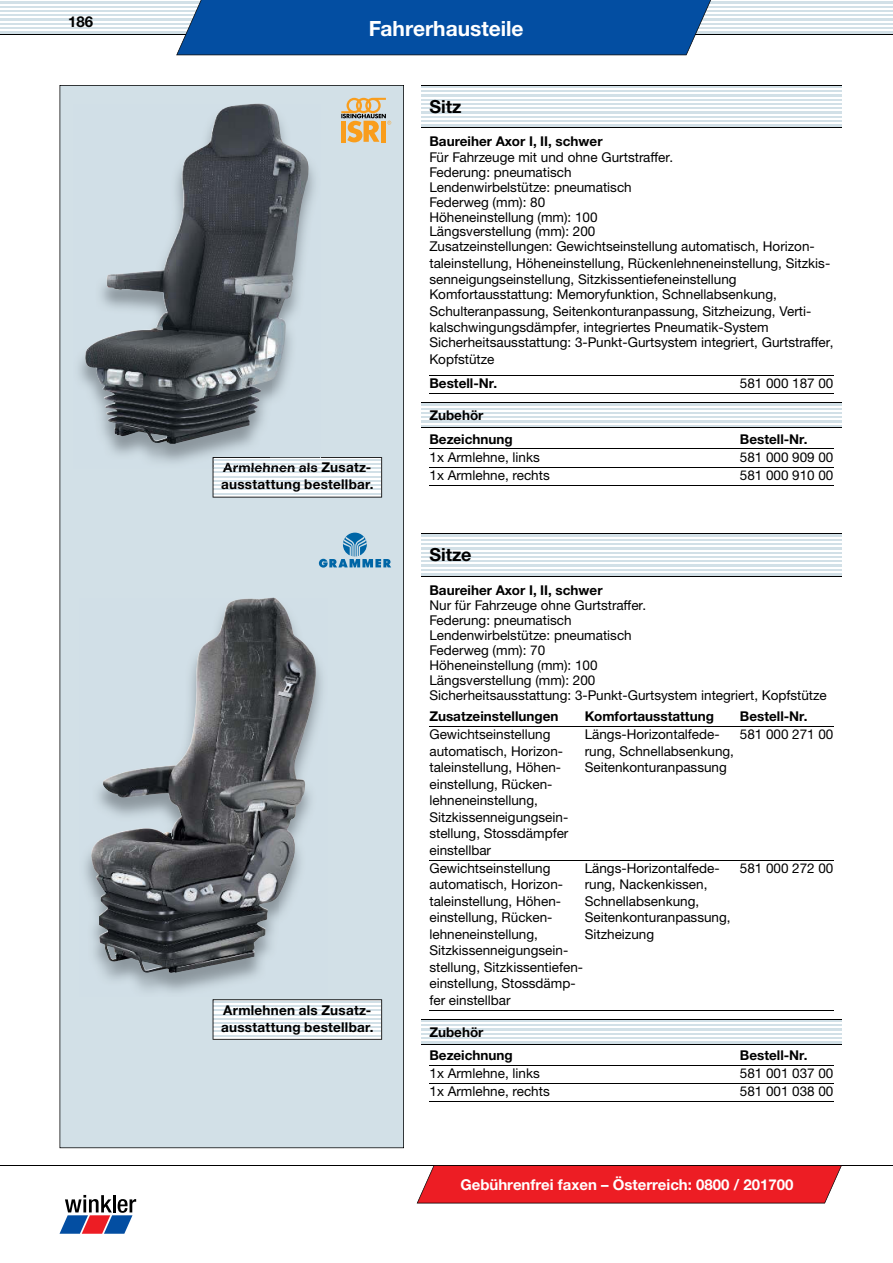
<style>
.page{position:relative;width:893px;height:1263px;background:#fff}
.page>*{position:absolute;margin:0;border:0;box-sizing:border-box;transform-origin:0 0}
.t1{font:700 21px "Helvetica Neue LTW1 G";color:#fff}
.t2{font:700 18px "Helvetica Neue LTW1 G";color:#000}
.t3{font:700 15px "Helvetica Neue LTW1 G";color:#fff}
.t4{font:700 15px "Helvetica Neue LTW1 G";color:#000}
.t5{font:13.5px/16.5px "Helvetica Neue LTW1 G";color:#000}
.t6{font:700 13.5px/23.4px "Helvetica Neue LTW1 G";color:#000}
.t7{font:700 13.5px/17px "Helvetica Neue LTW1 G";letter-spacing:.02em;color:#000}
</style>
<div class="page">
<svg style="left:0;top:1px;width:893px;height:33px;fill:#d2e0e7"></svg>
<hr style="left:0;top:4px;width:893px;height:1px;background:#fff">
<hr style="left:0;top:8px;width:893px;height:2px;background:#fff">
<hr style="left:0;top:13px;width:893px;height:1px;background:#fff">
<hr style="left:0;top:17px;width:893px;height:1px;background:#fff">
<hr style="left:0;top:21px;width:893px;height:1px;background:#fff">
<hr style="left:0;top:25px;width:893px;height:2px;background:#fff">
<hr style="left:0;top:30px;width:893px;height:1px;background:#fff">
<hr style="left:0;top:34px;width:893px;height:1px;background:#000">
<svg style="left:176px;top:0;width:541px;height:55px;background:#1056a4"></svg>
<svg style="left:60px;top:1195px;width:76px;height:39px"></svg>
<hr style="left:0;top:1165px;width:893px;height:1px;background:#000">
<svg style="left:417px;top:1165px;width:425px;height:38px;background:#e5242b"></svg>
<div style="left:60px;top:85px;width:344px;height:1063px;background:#d2e0e7"></div>
<svg style="left:421px;top:86px;width:421px;height:41px;fill:#d2e0e7"></svg>
<hr style="left:421px;top:89px;width:421px;height:1px;background:#fff">
<hr style="left:421px;top:93px;width:421px;height:1px;background:#fff">
<hr style="left:421px;top:97px;width:421px;height:1px;background:#fff">
<hr style="left:421px;top:101px;width:421px;height:2px;background:#fff">
<hr style="left:421px;top:106px;width:421px;height:1px;background:#fff">
<hr style="left:421px;top:110px;width:421px;height:1px;background:#fff">
<hr style="left:421px;top:114px;width:421px;height:1px;background:#fff">
<hr style="left:421px;top:118px;width:421px;height:2px;background:#fff">
<hr style="left:421px;top:123px;width:421px;height:1px;background:#fff">
<hr style="left:421px;top:85px;width:421px;height:1px;background:#000">
<hr style="left:421px;top:127px;width:421px;height:1px;background:#000">
<hr style="left:429px;top:375px;width:311px;height:1px;background:#000">
<hr style="left:429px;top:393px;width:311px;height:1px;background:#000">
<hr style="left:740px;top:375px;width:93px;height:1px;background:#000">
<hr style="left:740px;top:393px;width:93px;height:1px;background:#000">
<hr style="left:429px;top:449px;width:311px;height:1px;background:#000">
<hr style="left:740px;top:449px;width:93px;height:1px;background:#000">
<hr style="left:429px;top:467px;width:311px;height:1px;background:#000">
<hr style="left:429px;top:485px;width:311px;height:1px;background:#000">
<hr style="left:740px;top:467px;width:93px;height:1px;background:#000">
<hr style="left:740px;top:485px;width:93px;height:1px;background:#000">
<svg style="left:421px;top:403px;width:421px;height:24px;fill:#d2e0e7"></svg>
<hr style="left:421px;top:406px;width:421px;height:1px;background:#fff">
<hr style="left:421px;top:410px;width:421px;height:1px;background:#fff">
<hr style="left:421px;top:414px;width:421px;height:2px;background:#fff">
<hr style="left:421px;top:419px;width:421px;height:1px;background:#fff">
<hr style="left:421px;top:423px;width:421px;height:1px;background:#fff">
<hr style="left:421px;top:402px;width:421px;height:1px;background:#000">
<hr style="left:421px;top:427px;width:421px;height:1px;background:#000">
<img style="left:73px;top:105px;width:198px;height:363px">
<div style="left:271px;top:105px;width:49px;height:352px;background:#d1dfe7"></div>
<svg style="left:213px;top:457px;width:169px;height:40px"></svg>
<img style="left:85px;top:104px;width:223px;height:340px">
<svg style="left:341px;top:98px;width:50px;height:44px;background:#d5b785"></svg>
<div style="left:381px;top:121px;width:5px;height:21px;background:#f99d1c"></div>
<svg style="left:421px;top:535px;width:421px;height:41px;fill:#d2e0e7"></svg>
<hr style="left:421px;top:537px;width:421px;height:1px;background:#fff">
<hr style="left:421px;top:541px;width:421px;height:2px;background:#fff">
<hr style="left:421px;top:546px;width:421px;height:1px;background:#fff">
<hr style="left:421px;top:550px;width:421px;height:1px;background:#fff">
<hr style="left:421px;top:554px;width:421px;height:1px;background:#fff">
<hr style="left:421px;top:558px;width:421px;height:2px;background:#fff">
<hr style="left:421px;top:563px;width:421px;height:1px;background:#fff">
<hr style="left:421px;top:567px;width:421px;height:1px;background:#fff">
<hr style="left:421px;top:571px;width:421px;height:1px;background:#fff">
<hr style="left:421px;top:534px;width:421px;height:1px;background:#000">
<hr style="left:421px;top:576px;width:421px;height:1px;background:#000">
<hr style="left:429px;top:726px;width:156px;height:1px;background:#000">
<hr style="left:585px;top:726px;width:155px;height:1px;background:#000">
<hr style="left:740px;top:726px;width:93px;height:1px;background:#000">
<hr style="left:429px;top:860px;width:156px;height:1px;background:#000">
<hr style="left:429px;top:1010px;width:156px;height:1px;background:#000">
<hr style="left:585px;top:860px;width:155px;height:1px;background:#000">
<hr style="left:585px;top:1010px;width:155px;height:1px;background:#000">
<hr style="left:740px;top:860px;width:93px;height:1px;background:#000">
<hr style="left:740px;top:1010px;width:93px;height:1px;background:#000">
<hr style="left:429px;top:1065px;width:311px;height:1px;background:#000">
<hr style="left:740px;top:1065px;width:93px;height:1px;background:#000">
<hr style="left:429px;top:1083px;width:311px;height:1px;background:#000">
<hr style="left:429px;top:1101px;width:311px;height:1px;background:#000">
<hr style="left:740px;top:1083px;width:93px;height:1px;background:#000">
<hr style="left:740px;top:1101px;width:93px;height:1px;background:#000">
<div style="left:421px;top:1019px;width:421px;height:25px;background:linear-gradient(to right,#d2e0e7,#d2e0e7)"></div>
<hr style="left:421px;top:1022px;width:421px;height:2px;background:#fff">
<hr style="left:421px;top:1027px;width:421px;height:1px;background:#fff">
<hr style="left:421px;top:1031px;width:421px;height:1px;background:#fff">
<hr style="left:421px;top:1035px;width:421px;height:1px;background:#fff">
<hr style="left:421px;top:1039px;width:421px;height:2px;background:#fff">
<hr style="left:421px;top:1019px;width:421px;height:1px;background:#000">
<hr style="left:421px;top:1044px;width:421px;height:1px;background:#000">
<img style="left:80px;top:599px;width:248px;height:398px">
<img style="left:91px;top:598px;width:180px;height:375px">
<svg style="left:319px;top:533px;width:72px;height:35px;background:#97bdd4"></svg>
<svg style="left:213px;top:999px;width:169px;height:41px"></svg>
<p class="t4" style="left:68px;top:12px;width:27px">186</p>
<h1 class="t1" style="left:369px;top:15px;width:156px">Fahrerhausteile</h1>
<p class="t7" style="left:221px;top:459px;width:154px">Armlehnen als Zusatz&shy;ausstattung bestellbar.</p>
<p class="t7" style="left:221px;top:1001px;width:154px">Armlehnen als Zusatz&shy;ausstattung bestellbar.</p>
<h2 class="t2" style="left:429px;top:95px;width:34px">Sitz</h2>
<p class="t6" style="left:429px;top:129px;width:175px">Baureiher Axor I, II, schwer</p>
<p class="t5" style="left:429px;top:149px;width:387px;line-height:15px">Für Fahrzeuge mit und ohne Gurtstraffer.<br>Federung: pneumatisch<br>Lendenwirbelstütze: pneumatisch<br>Federweg (mm): 80<br>Höheneinstellung (mm): 100<br>Längsverstellung (mm): 200<br>Zusatzeinstellungen: Gewichtseinstellung automatisch, Horizon-</p>
<p class="t5" style="left:429px;top:255px;width:402px">taleinstellung, Höheneinstellung, Rückenlehneneinstellung, Sitzkis&shy;senneigungseinstellung, Sitzkissentiefeneinstellung</p>
<p class="t5" style="left:429px;top:286px;width:383px">Komfortausstattung: Memoryfunktion, Schnellabsenkung,<br>Schulteranpassung, Seitenkonturanpassung, Sitzheizung, Verti&shy;kalschwingungsdämpfer, integriertes Pneumatik-System</p>
<p class="t5" style="left:429px;top:334px;width:405px">Sicherheitsausstattung: 3-Punkt-Gurtsystem integriert, Gurtstraffer,<br>Kopfstütze</p>
<p class="t6" style="left:429px;top:372px;width:69px">Bestell-Nr.</p>
<p class="t5" style="left:740px;top:375px;width:95px">581 000 187 00</p>
<p class="t6" style="left:429px;top:404px;width:85px">Zubehör<br>Bezeichnung</p>
<p class="t6" style="left:740px;top:427px;width:69px">Bestell-Nr.</p>
<p class="t5" style="left:429px;top:449px;width:112px">1x Armlehne, links</p>
<p class="t5" style="left:740px;top:449px;width:95px">581 000 909 00</p>
<p class="t5" style="left:429px;top:467px;width:122px">1x Armlehne, rechts</p>
<p class="t5" style="left:740px;top:467px;width:95px">581 000 910 00</p>
<h2 class="t2" style="left:429px;top:544px;width:44px">Sitze</h2>
<p class="t6" style="left:429px;top:578px;width:175px">Baureiher Axor I, II, schwer</p>
<p class="t5" style="left:429px;top:598px;width:399px;line-height:15px">Nur für Fahrzeuge ohne Gurtstraffer.<br>Federung: pneumatisch<br>Lendenwirbelstütze: pneumatisch<br>Federweg (mm): 70<br>Höheneinstellung (mm): 100<br>Längsverstellung (mm): 200<br>Sicherheitsausstattung: 3-Punkt-Gurtsystem integriert, Kopfstütze</p>
<p class="t6" style="left:429px;top:704px;width:131px">Zusatzeinstellungen</p>
<p class="t6" style="left:585px;top:704px;width:131px">Komfortausstattung</p>
<p class="t6" style="left:740px;top:704px;width:69px">Bestell-Nr.</p>
<p class="t5" style="left:429px;top:726px;width:140px">Gewichtseinstellung automatisch, Horizon&shy;taleinstellung, Höhen&shy;einstellung, Rücken&shy;lehneneinstellung,<br>Sitzkissenneigungsein&shy;stellung, Stossdämpfer einstellbar</p>
<p class="t5" style="left:585px;top:726px;width:151px">Längs-Horizontalfede&shy;rung, Schnellabsenkung,<br>Seitenkonturanpassung</p>
<p class="t5" style="left:740px;top:726px;width:95px">581 000 271 00</p>
<p class="t5" style="left:429px;top:860px;width:155px">Gewichtseinstellung automatisch, Horizon&shy;taleinstellung, Höhen&shy;einstellung, Rücken&shy;lehneneinstellung,<br>Sitzkissenneigungsein&shy;stellung, Sitzkissentiefen&shy;einstellung, Stossdämp&shy;fer einstellbar</p>
<p class="t5" style="left:585px;top:860px;width:147px">Längs-Horizontalfede&shy;rung, Nackenkissen,<br>Schnellabsenkung,<br>Seitenkonturanpassung,<br>Sitzheizung</p>
<p class="t5" style="left:740px;top:860px;width:95px">581 000 272 00</p>
<p class="t6" style="left:429px;top:1020px;width:85px">Zubehör<br>Bezeichnung</p>
<p class="t6" style="left:740px;top:1043px;width:69px">Bestell-Nr.</p>
<p class="t5" style="left:429px;top:1065px;width:112px">1x Armlehne, links</p>
<p class="t5" style="left:740px;top:1065px;width:95px">581 001 037 00</p>
<p class="t5" style="left:429px;top:1083px;width:122px">1x Armlehne, rechts</p>
<p class="t5" style="left:740px;top:1083px;width:95px">581 001 038 00</p>
<p class="t3" style="left:460px;top:1175px;width:335px">Gebührenfrei faxen – Österreich: 0800 / 201700</p>
</div>
